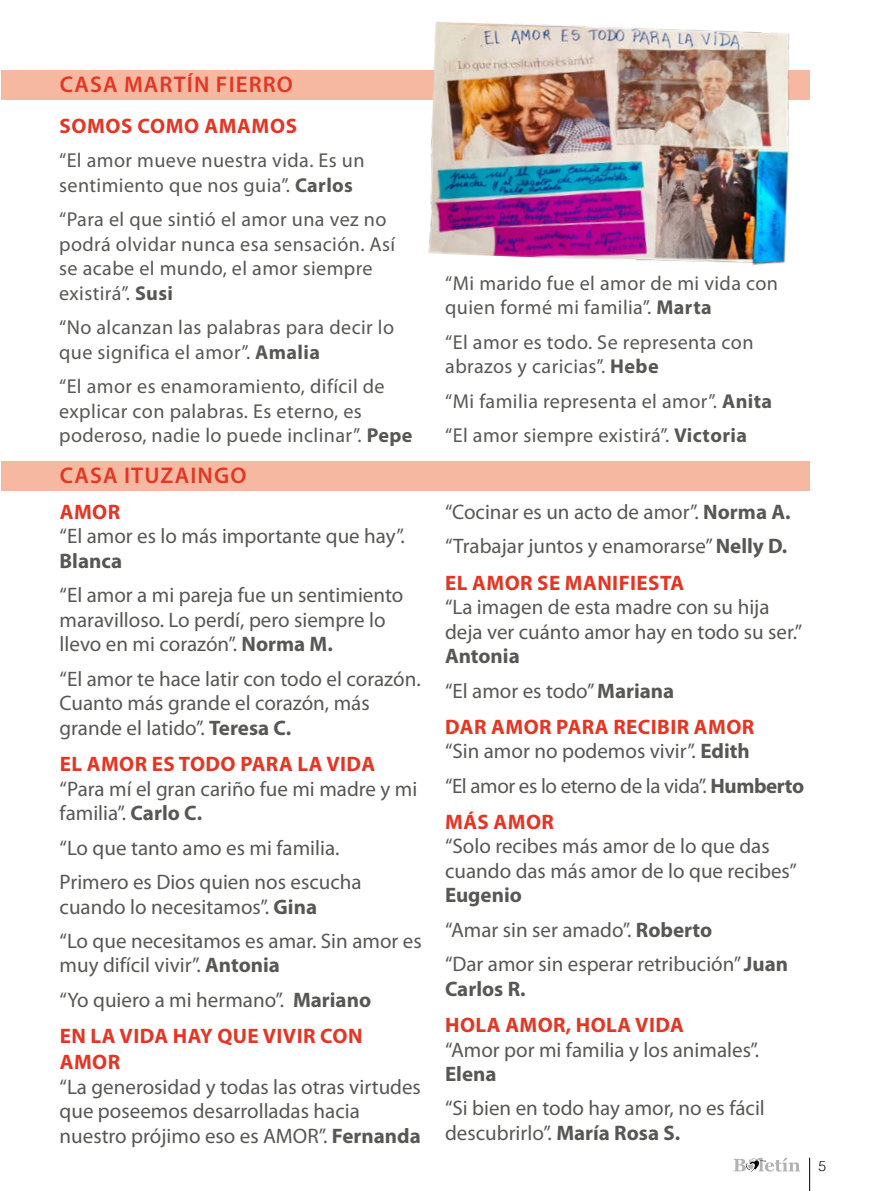
<style>
.page{position:relative;width:869px;height:1191px;background:#fff}
.page>*{position:absolute;margin:0;border:0;box-sizing:border-box;transform-origin:0 0}
.t1{font:600 22.75px "Myriad Pro";letter-spacing:.05em;color:#e33624}
.t2{font:21px/24.5px "Myriad Pro";color:#575756}
.t3{font:700 21px/35.4px "Myriad Pro";letter-spacing:.02em;color:#e33624}
.t4{font:700 21px "Myriad Pro";color:#575756}
.t5{font:20.12px/24.5px "Myriad Pro";letter-spacing:.02em;color:#575756}
.t6{font:300 14px "Helvetica";color:#000}
.s1{font-weight:700}
.s2{font-weight:700;color:#e33624}
.s3{color:#575756}
.s4{font-weight:400;color:#575756}
</style>
<div class="page">
<hr style="left:809px;top:1157px;width:1px;height:34px;background:#000">
<svg style="left:733px;top:1157px;width:66px;height:14px"></svg>
<div style="left:1px;top:70px;width:808px;height:29px;background:#f6b8a0"></div>
<div style="left:1px;top:461px;width:808px;height:29px;background:#f6b8a0"></div>
<img style="left:427px;top:22px;width:367px;height:243px">
<p class="t1" style="left:60px;top:70px;width:234px">CASA MARTÍN FIERRO</p>
<p class="t3" style="left:59px;top:108px;width:239px">SOMOS COMO AMAMOS</p>
<p class="t5" style="left:59px;top:148px;width:307px">“El amor mueve nuestra vida. Es un sentimiento que nos guia”. <span class="s1">Carlos</span></p>
<p class="t5" style="left:59px;top:207px;width:337px">“Para el que sintió el amor una vez no podrá olvidar nunca esa sensación. Así se acabe el mundo, el amor siempre existirá”. <span class="s1">Susi</span></p>
<p class="t5" style="left:59px;top:315px;width:336px">“No alcanzan las palabras para decir lo que significa el amor”. <span class="s1">Amalia</span></p>
<p class="t5" style="left:59px;top:374px;width:355px">“El amor es enamoramiento, difícil de explicar con palabras. Es eterno, es poderoso, nadie lo puede inclinar”. <span class="s1">Pepe</span></p>
<p class="t1" style="left:60px;top:461px;width:188px">CASA ITUZAINGO</p>
<p class="t3" style="left:60px;top:494px;width:62px">AMOR</p>
<p class="t2" style="left:60px;top:524px;width:347px">“El amor es lo más importante que hay”.</p>
<p class="t4" style="left:60px;top:549px;width:64px">Blanca</p>
<p class="t2" style="left:60px;top:583px;width:345px">“El amor a mi pareja fue un sentimiento maravilloso. Lo perdí, pero siempre lo llevo en mi corazón”. <span class="s1">Norma M.</span></p>
<p class="t2" style="left:60px;top:666px;width:362px">“El amor te hace latir con todo el corazón.<br>Cuanto más grande el corazón, más grande el latido”. <span class="s1">Teresa C.</span></p>
<p class="t3" style="left:60px;top:746px;width:317px">EL AMOR ES TODO PARA LA VIDA</p>
<p class="t2" style="left:60px;top:776px;width:359px">“Para mí el gran cariño fue mi madre y mi familia”. <span class="s1">Carlo C.</span></p>
<p class="t2" style="left:60px;top:830px;width:303px;line-height:34.5px">“Lo que tanto amo es mi familia.<br>Primero es Dios quien nos escucha</p>
<p class="t2" style="left:60px;top:889px;width:363px;line-height:34.5px">cuando lo necesitamos”. <span class="s1">Gina<br></span>“Lo que necesitamos es amar. Sin amor es</p>
<p class="t2" style="left:60px;top:947px;width:313px;line-height:35.4px">muy difícil vivir”. <span class="s1">Antonia<br></span>“Yo quiero a mi hermano”. <span class="s1">Mariano<br></span><span class="s2">EN LA VIDA HAY QUE VIVIR CON</span></p>
<p class="t3" style="left:60px;top:1044px;width:62px">AMOR</p>
<p class="t2" style="left:60px;top:1074px;width:363px">“La generosidad y todas las otras virtudes que poseemos desarrolladas hacia nuestro prójimo eso es AMOR”. <span class="s1">Fernanda</span></p>
<p class="t5" style="left:445px;top:270px;width:334px">“Mi marido fue el amor de mi vida con quien formé mi familia”. <span class="s1">Marta</span></p>
<p class="t5" style="left:445px;top:329px;width:310px">“El amor es todo. Se representa con abrazos y caricias”. <span class="s1">Hebe</span></p>
<p class="t5" style="left:445px;top:383px;width:328px;line-height:34.5px">“Mi familia representa el amor”. <span class="s1">Anita </span>“El amor siempre existirá”. <span class="s1">Victoria</span></p>
<p class="t2" style="left:445px;top:494px;width:347px;line-height:35.4px">“Cocinar es un acto de amor”. <span class="s1">Norma A. </span>“Trabajar juntos y enamorarse” <span class="s1">Nelly D.<br></span><span class="s2">EL AMOR SE MANIFIESTA</span></p>
<p class="t2" style="left:445px;top:594px;width:358px">“La imagen de esta madre con su hija deja ver cuánto amor hay en todo su ser.”</p>
<p class="t3" style="left:445px;top:638px;width:311px"><span class="s3">Antonia<br></span><span class="s4">“El amor es todo”</span> <span class="s3">Mariana<br></span>DAR AMOR PARA RECIBIR AMOR</p>
<p class="t2" style="left:445px;top:733px;width:360px;line-height:35.4px">“Sin amor no podemos vivir”. <span class="s1">Edith<br></span>“El amor es lo eterno de la vida”. <span class="s1">Humberto<br></span><span class="s2">MÁS AMOR</span></p>
<p class="t2" style="left:445px;top:833px;width:353px">“Solo recibes más amor de lo que das cuando das más amor de lo que recibes”</p>
<p class="t2" style="left:445px;top:878px;width:344px;line-height:34.5px"><span class="s1">Eugenio<br></span>“Amar sin ser amado”. <span class="s1">Roberto<br></span>“Dar amor sin esperar retribución” <span class="s1">Juan</span></p>
<p class="t4" style="left:445px;top:977px;width:82px">Carlos R.</p>
<p class="t3" style="left:445px;top:1007px;width:240px">HOLA AMOR, HOLA VIDA</p>
<p class="t2" style="left:445px;top:1037px;width:315px">“Amor por mi familia y los animales”.</p>
<p class="t4" style="left:445px;top:1062px;width:53px">Elena</p>
<p class="t2" style="left:445px;top:1095px;width:321px">“Si bien en todo hay amor, no es fácil descubrirlo”. <span class="s1">María Rosa S.</span></p>
<p class="t6" style="left:818px;top:1157px;width:9px">5</p>
</div>
